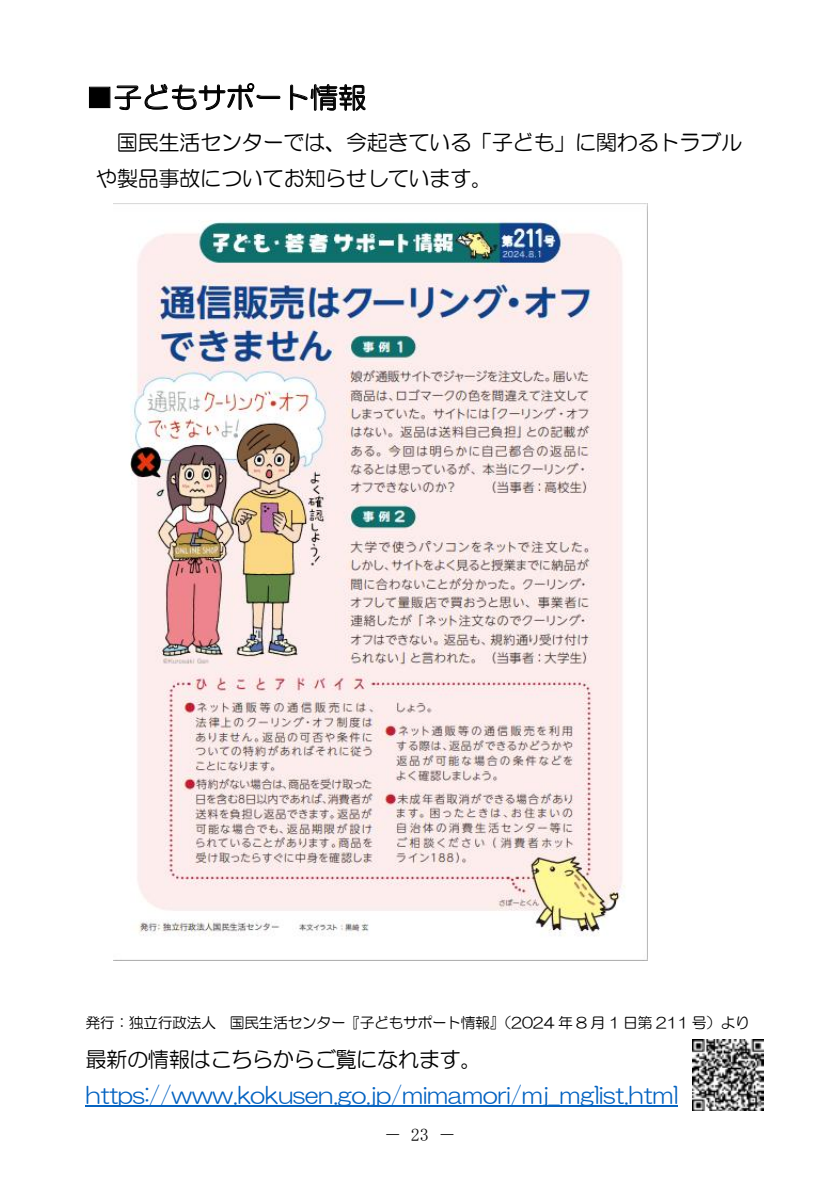
<style>
.page{position:relative;width:840px;height:1191px;background:#fff}
.page>*{position:absolute;margin:0;border:0;box-sizing:border-box;transform-origin:0 0}
.t1{font:28.4px "HG Maru Gothic MPRO";letter-spacing:-.01em;color:#000}
.t2{font:22.8px "HG Maru Gothic MPRO";letter-spacing:-.01em;color:#0563c1}
.t3{font:21.2px/36px "HG Maru Gothic MPRO";letter-spacing:-.025em;color:#000}
.t4{font:18px "MS Mincho";color:#000}
.t5{font:15px "HG Maru Gothic MPRO";letter-spacing:-.035em;color:#000}
</style>
<div class="page">
<div style="left:89px;top:87px;width:21px;height:21px;border:1px solid #000"></div>
<svg style="left:114px;top:83px;width:166px;height:27px"></svg>
<svg style="left:290px;top:84px;width:75px;height:27px"></svg>
<hr style="left:85px;top:1106px;width:593px;height:1px;background:#0563c1">
<img style="left:113px;top:203px;width:534px;height:757px">
<img style="left:692px;top:1039px;width:71px;height:71px">
<h1 class="t1" style="left:85px;top:83px;width:282px">■子どもサポート情報</h1>
<p class="t3" style="left:96px;top:124px;width:647px;text-indent:21px">国民生活センターでは、今起きている「子ども」に関わるトラブルや製品事故についてお知らせしています。</p>
<p class="t5" style="left:85px;top:1015px;width:665px">発行：独立行政法人 国民生活センター『子どもサポート情報』（2024 年 8 月 1 日第 211 号）より</p>
<p class="t3" style="left:85px;top:1041px;width:397px">最新の情報はこちらからご覧になれます。</p>
<p class="t2" style="left:85px;top:1083px;width:594px">https://www.kokusen.go.jp/mimamori/mj_mglist.html</p>
<p class="t4" style="left:384px;top:1125px;width:73px">－ 23 －</p>
</div>
